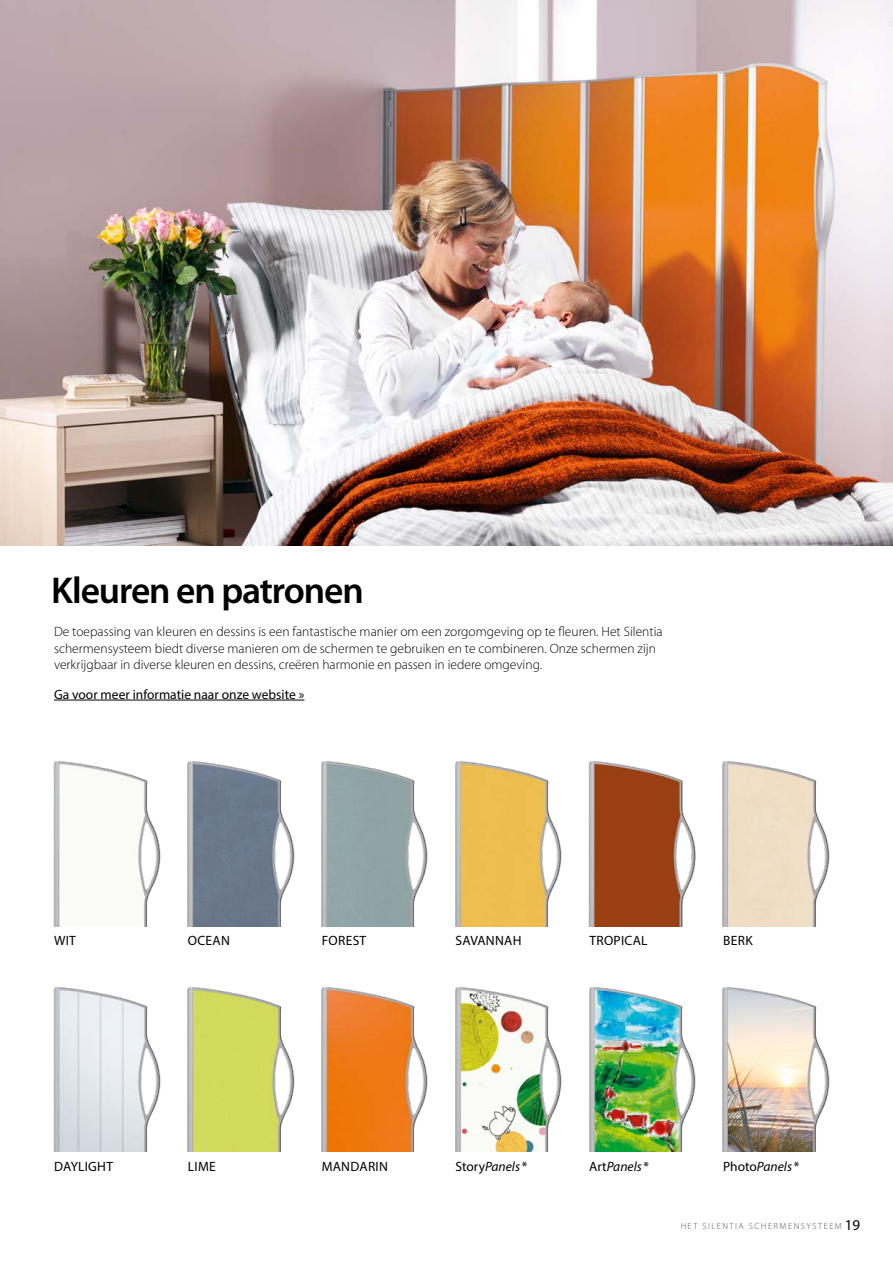
<style>
.page{position:relative;width:893px;height:1263px;background:#fff}
.page>*{position:absolute;margin:0;border:0;box-sizing:border-box;transform-origin:0 0}
.Rubriker{font:600 37.5px "Myriad Pro";letter-spacing:-.03em;color:#000}
.Bröd_Light_9_11{font:300 13.5px/16.5px "Myriad Pro";color:#000}
.Mellis{font:13.5px "Myriad Pro";letter-spacing:.02em;color:#000}
.Bröd_Light_9_11-2{font:13.5px "Myriad Pro";color:#000}
.Mellis-2{font:italic 13.5px "Myriad Pro";color:#000}
.t1{font:300 9px "Myriad Pro";letter-spacing:.16em;color:#565655}
.s1{font-style:italic}
.s2{font-style:normal}
.s3{font-weight:400;font-size:15px;color:#000}
</style>
<div class="page">
<img style="left:0;top:0;width:893px;height:546px">
<img style="left:187px;top:761px;width:108px;height:165px">
<img style="left:53px;top:761px;width:108px;height:165px">
<img style="left:321px;top:761px;width:107px;height:165px">
<img style="left:455px;top:761px;width:107px;height:165px">
<img style="left:321px;top:987px;width:107px;height:165px">
<img style="left:53px;top:987px;width:108px;height:165px">
<img style="left:187px;top:987px;width:108px;height:165px">
<img style="left:588px;top:761px;width:108px;height:165px">
<img style="left:722px;top:761px;width:108px;height:165px">
<img style="left:455px;top:987px;width:107px;height:165px">
<img style="left:589px;top:987px;width:107px;height:165px">
<img style="left:722px;top:987px;width:108px;height:165px">
<hr style="left:54px;top:700px;width:250px;height:1px;background:#000">
<p class="Rubriker" style="left:51px;top:567px;width:314px">Kleuren en patronen</p>
<p class="Bröd_Light_9_11" style="left:54px;top:623px;width:610px">De toepassing van kleuren en dessins is een fantastische manier om een zorgomgeving op te fleuren. Het Silentia schermensysteem biedt diverse manieren om de schermen te gebruiken en te combineren. Onze schermen zijn verkrijgbaar in diverse kleuren en dessins, creëren harmonie en passen in iedere omgeving.</p>
<p class="Bröd_Light_9_11-2" style="left:54px;top:686px;width:252px">Ga voor meer informatie naar onze website »</p>
<p class="Mellis" style="left:54px;top:932px;width:23px">WIT</p>
<p class="Mellis" style="left:188px;top:932px;width:43px">OCEAN</p>
<p class="Mellis" style="left:322px;top:932px;width:46px">FOREST</p>
<p class="Mellis" style="left:456px;top:932px;width:67px">SAVANNAH</p>
<p class="Mellis" style="left:589px;top:932px;width:60px">TROPICAL</p>
<p class="Mellis" style="left:723px;top:932px;width:31px">BERK</p>
<p class="Mellis" style="left:54px;top:1158px;width:60px">DAYLIGHT</p>
<p class="Mellis" style="left:188px;top:1158px;width:29px">LIME</p>
<p class="Mellis" style="left:322px;top:1158px;width:68px">MANDARIN</p>
<p class="Mellis" style="left:455px;top:1158px;width:73px">Story<span class="s1">Panels</span> *</p>
<p class="Mellis-2" style="left:589px;top:1158px;width:61px"><span class="s2">Art</span>Panels <span class="s2">*</span></p>
<p class="Mellis" style="left:723px;top:1158px;width:78px">Photo<span class="s1">Panels</span> *</p>
<p class="t1" style="left:680px;top:1220px;width:181px">HET SILENTIA SCHERMENSYSTEEM <span class="s3">19</span></p>
</div>
